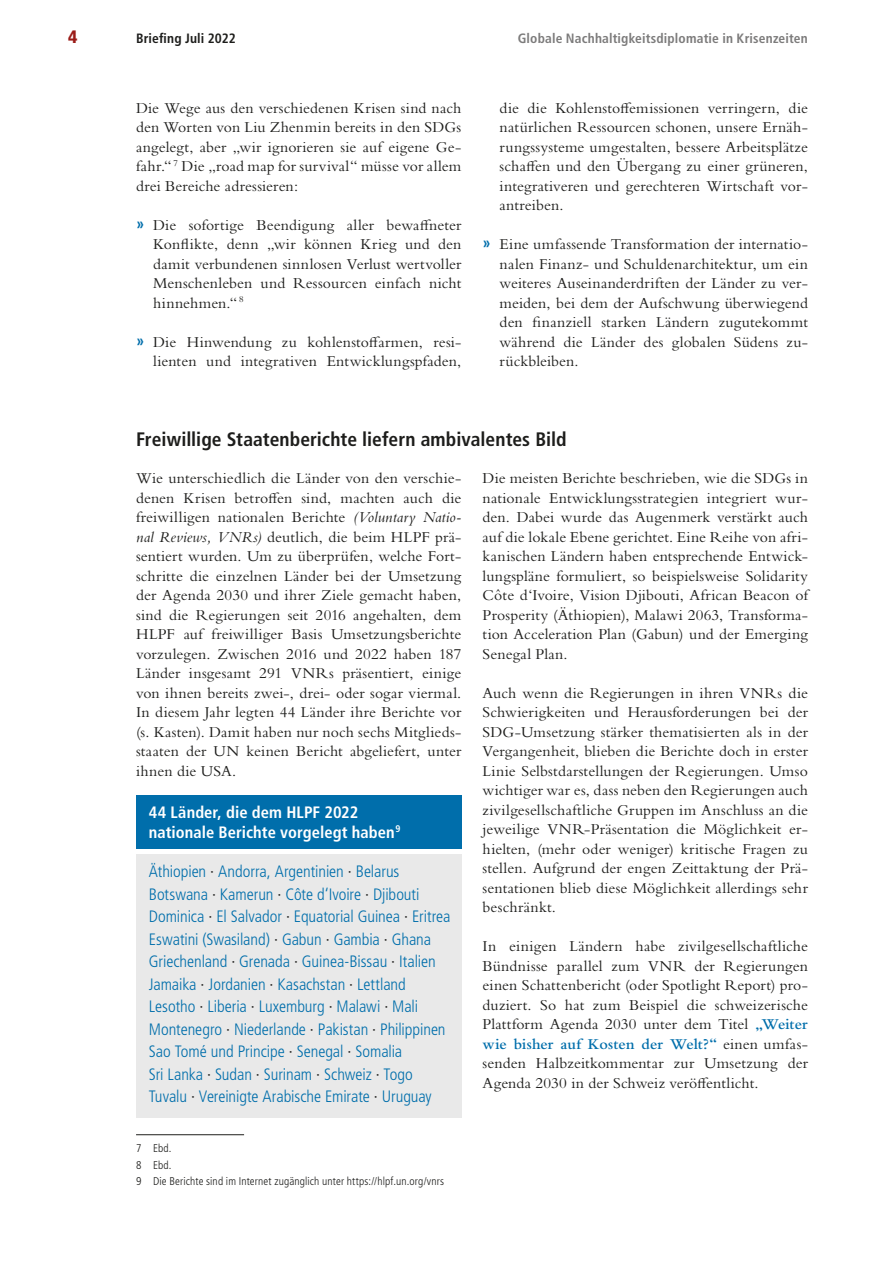
<style>
.page{position:relative;width:893px;height:1263px;background:#fff}
.page>*{position:absolute;margin:0;border:0;box-sizing:border-box;transform-origin:0 0}
.Zwischentitel{font:700 condensed 19.5px "Frutiger LT Std";color:#1d1d1b}
.t1{font:900 condensed 18px "Frutiger LT Std";color:#9b1c18}
.Kasten_Text{font:300 condensed 16.5px/22.5px "Frutiger LT Std";letter-spacing:-.005em;color:#006eab}
.Kasten_Titel{font:700 condensed 16.5px/19.5px "Frutiger LT Std";letter-spacing:.005em;color:#fff}
.Text{font:15.75px/19.5px "Bembo Std";letter-spacing:.005em;color:#1d1d1b;text-align:justify}
.t2{font:700 condensed 13.5px "Frutiger LT Std";letter-spacing:.01em;color:#7c7b7b}
.t3{font:700 condensed 13.5px "Frutiger LT Std";letter-spacing:.01em;color:#1d1d1b}
.Fußnoten{font:300 condensed 11.25px "Frutiger LT Std";letter-spacing:.01em;color:#1d1d1b}
.s1{font-family:"Frutiger LT Std";font-weight:700;font-stretch:condensed;font-size:15.9px;color:#006eab}
.s2{font-style:italic}
.s3{color:#1d1d1b}
.s4{font-weight:600;color:#006eab}
</style>
<div class="page">
<div style="left:136px;top:795px;width:325px;height:54px;background:#006eab"></div>
<div style="left:136px;top:854px;width:326px;height:263px;background:#e9e9e9"></div>
<hr style="left:136px;top:1134px;width:108px;height:1px;background:#1d1d1b">
<p class="t1" style="left:68px;top:26px;width:11px">4</p>
<p class="t3" style="left:136px;top:31px;width:101px">Briefing Juli 2022</p>
<p class="t2" style="left:518px;top:31px;width:292px">Globale Nachhaltigkeitsdiplomatie in Krisenzeiten</p>
<p class="Text" style="left:136px;top:98px;width:327px">Die Wege aus den verschiedenen Krisen sind nach den Worten von Liu Zhenmin bereits in den SDGs angelegt, aber „wir ignorieren sie auf eigene Ge&shy;fahr.“ <sup>7</sup> Die „road map for survival“ müsse vor allem drei Bereiche adressieren:</p>
<p class="Text" style="left:153px;top:215px;width:310px;text-indent:-17px"><span class="s1">»</span> Die sofortige Beendigung aller bewaffneter Konflikte, denn „wir können Krieg und den damit verbundenen sinnlosen Verlust wertvoller Menschenleben und Ressourcen einfach nicht hinnehmen.“ <sup>8</sup></p>
<p class="Text" style="left:136px;top:332px;width:327px;text-align:right"><span class="s1">»</span> Die Hinwendung zu kohlenstoffarmen, resi&shy;lienten und integrativen Entwicklungspfaden,</p>
<p class="Text" style="left:500px;top:98px;width:310px">die die Kohlenstoffemissionen verringern, die natürlichen Ressourcen schonen, unsere Ernäh&shy;rungssysteme umgestalten, bessere Arbeitsplätze schaffen und den Übergang zu einer grüneren, integrativeren und gerechteren Wirtschaft vor&shy;antreiben.</p>
<p class="Text" style="left:500px;top:234px;width:310px;text-indent:-17px"><span class="s1">»</span> Eine umfassende Transformation der internatio&shy;nalen Finanz- und Schuldenarchitektur, um ein weiteres Auseinanderdriften der Länder zu ver&shy;meiden, bei dem der Aufschwung überwiegend den finanziell starken Ländern zugutekommt während die Länder des globalen Südens zu&shy;rückbleiben.</p>
<p class="Zwischentitel" style="left:136px;top:428px;width:432px">Freiwillige Staatenberichte liefern ambivalentes Bild</p>
<p class="Text" style="left:136px;top:468px;width:327px">Wie unterschiedlich die Länder von den verschie&shy;denen Krisen betroffen sind, machten auch die freiwilligen nationalen Berichte <span class="s2">(Voluntary Natio&shy;nal Reviews, VNRs)</span> deutlich, die beim HLPF prä&shy;sentiert wurden. Um zu überprüfen, welche Fort&shy;schritte die einzelnen Länder bei der Umsetzung der Agenda 2030 und ihrer Ziele gemacht haben, sind die Regierungen seit 2016 angehalten, dem HLPF auf freiwilliger Basis Umsetzungsberichte vorzulegen. Zwischen 2016 und 2022 haben 187<br>Länder insgesamt 291 VNRs präsentiert, einige von ihnen bereits zwei-, drei- oder sogar viermal.<br>In diesem Jahr legten 44 Länder ihre Berichte vor (s. Kasten). Damit haben nur noch sechs Mitglieds&shy;staaten der UN keinen Bericht abgeliefert, unter ihnen die USA.</p>
<p class="Kasten_Titel" style="left:149px;top:803px;width:253px">44 Länder, die dem HLPF 2022 nationale Berichte vorgelegt haben<sup>9</sup></p>
<p class="Kasten_Text" style="left:149px;top:860px;width:303px">Äthiopien <span class="s3">·</span> Andorra, Argentinien <span class="s3">·</span> Belarus Botswana <span class="s3">·</span> Kamerun <span class="s3">·</span> Côte d‘Ivoire <span class="s3">·</span> Djibouti Dominica <span class="s3">·</span> El Salvador <span class="s3">·</span> Equatorial Guinea <span class="s3">·</span> Eritrea Eswatini (Swasiland) <span class="s3">·</span> Gabun <span class="s3">·</span> Gambia <span class="s3">·</span> Ghana Griechenland <span class="s3">·</span> Grenada <span class="s3">·</span> Guinea-Bissau <span class="s3">·</span> Italien Jamaika <span class="s3">·</span> Jordanien <span class="s3">·</span> Kasachstan <span class="s3">·</span> Lettland Lesotho <span class="s3">·</span> Liberia <span class="s3">·</span> Luxemburg <span class="s3">·</span> Malawi <span class="s3">·</span> Mali Montenegro <span class="s3">·</span> Niederlande <span class="s3">·</span> Pakistan <span class="s3">·</span> Philippinen Sao Tomé und Principe <span class="s3">·</span> Senegal <span class="s3">·</span> Somalia<br>Sri Lanka <span class="s3">·</span> Sudan <span class="s3">·</span> Surinam <span class="s3">·</span> Schweiz <span class="s3">·</span> Togo Tuvalu <span class="s3">·</span> Vereinigte Arabische Emirate <span class="s3">·</span> Uruguay</p>
<p class="Text" style="left:483px;top:468px;width:327px">Die meisten Berichte beschrieben, wie die SDGs in nationale Entwicklungsstrategien integriert wur&shy;den. Dabei wurde das Augenmerk verstärkt auch auf die lokale Ebene gerichtet. Eine Reihe von afri&shy;kanischen Ländern haben entsprechende Entwick&shy;lungspläne formuliert, so beispielsweise Solidarity Côte d‘Ivoire, Vision Djibouti, African Beacon of Prosperity (Äthiopien), Malawi 2063, Transforma&shy;tion Acceleration Plan (Gabun) und der Emerging Senegal Plan.</p>
<p class="Text" style="left:483px;top:683px;width:327px">Auch wenn die Regierungen in ihren VNRs die Schwierigkeiten und Herausforderungen bei der SDG-Umsetzung stärker thematisierten als in der Vergangenheit, blieben die Berichte doch in erster Linie Selbstdarstellungen der Regierungen. Umso wichtiger war es, dass neben den Regierungen auch zivilgesellschaftliche Gruppen im Anschluss an die jeweilige VNR-Präsentation die Möglichkeit er&shy;hielten, (mehr oder weniger) kritische Fragen zu stellen. Aufgrund der engen Zeittaktung der Prä&shy;sentationen blieb diese Möglichkeit allerdings sehr beschränkt.</p>
<p class="Text" style="left:483px;top:936px;width:327px">In einigen Ländern habe zivilgesellschaftliche Bündnisse parallel zum VNR der Regierungen einen Schattenbericht (oder Spotlight Report) pro&shy;duziert. So hat zum Beispiel die schweizerische Plattform Agenda 2030 unter dem Titel <span class="s4">„Weiter wie bisher auf Kosten der Welt?“</span> einen umfas&shy;senden Halbzeitkommentar zur Umsetzung der Agenda 2030 in der Schweiz veröffentlicht.</p>
<p class="Fußnoten" style="left:136px;top:1142px;width:37px">7 Ebd.</p>
<p class="Fußnoten" style="left:136px;top:1158px;width:37px">8 Ebd.</p>
<p class="Fußnoten" style="left:136px;top:1175px;width:310px">9 Die Berichte sind im Internet zugänglich unter https://hlpf.un.org/vnrs</p>
</div>
